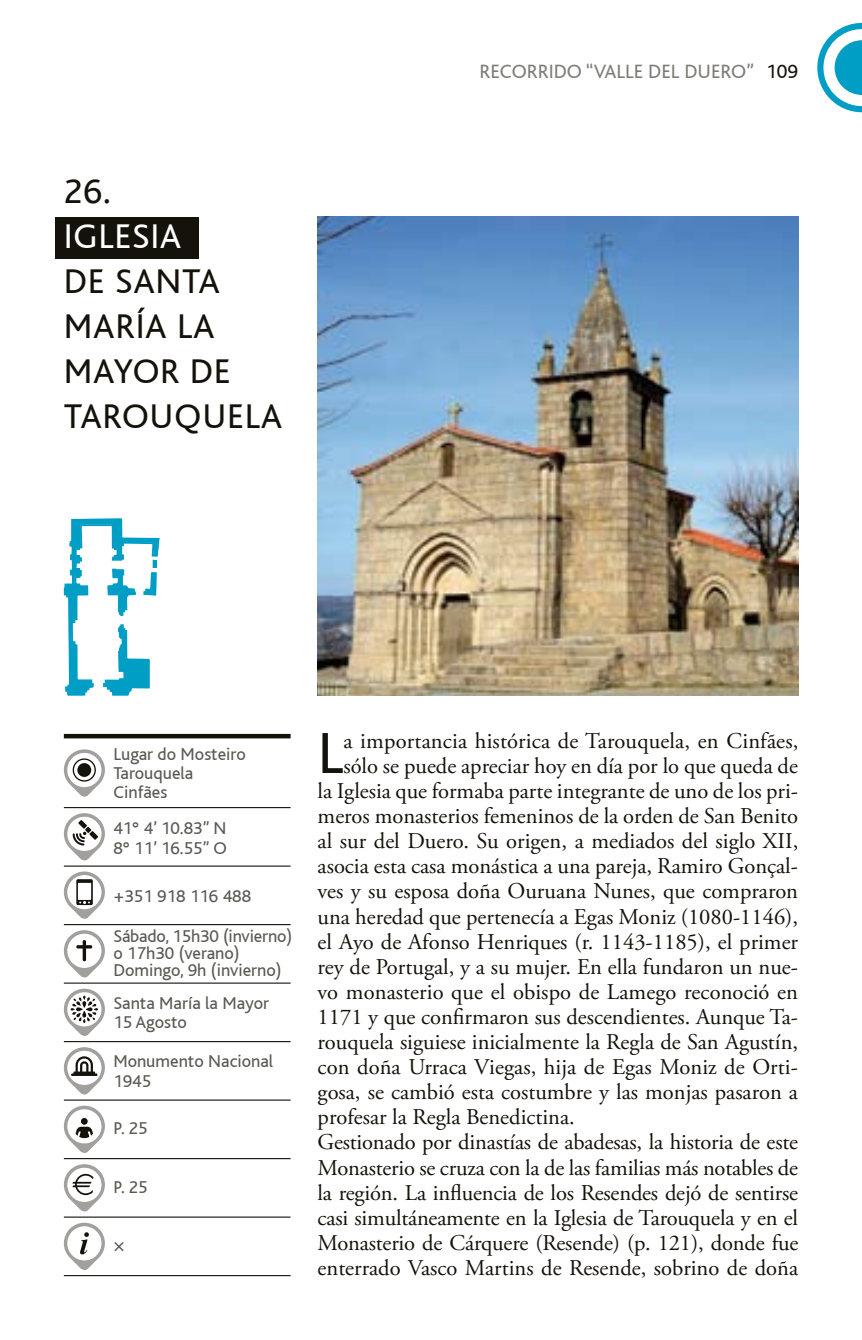
<style>
.page{position:relative;width:862px;height:1340px;background:#fff}
.page>*{position:absolute;margin:0;border:0;box-sizing:border-box;transform-origin:0 0}
.t1{font:60.52px "Bliss";color:#14120a}
.t2{font:36px/45px "Bliss";letter-spacing:.02em;color:#14120a}
.t3{font:36px "Bliss";letter-spacing:.02em;color:#fff}
.t4{font:22.5px "Adobe Garamond Pro";color:#14120a}
.t5{font:20.25px "Bliss";color:#7e7d78}
.t6{font:18px/19.1px "Bliss";color:#5a5953}
.s1{color:#14120a}
</style>
<div class="page">
<svg style="left:817px;top:23px;width:44px;height:89px"></svg>
<img style="left:317px;top:217px;width:480px;height:478px">
<svg style="left:63px;top:518px;width:97px;height:178px"></svg>
<hr style="left:64px;top:734px;width:226px;height:4px;background:#14120a">
<hr style="left:64px;top:807px;width:226px;height:1px;background:#14120a">
<hr style="left:64px;top:865px;width:226px;height:1px;background:#14120a">
<hr style="left:64px;top:924px;width:226px;height:1px;background:#14120a">
<hr style="left:64px;top:982px;width:226px;height:1px;background:#14120a">
<hr style="left:64px;top:1041px;width:226px;height:1px;background:#14120a">
<hr style="left:64px;top:1099px;width:226px;height:1px;background:#14120a">
<hr style="left:64px;top:1158px;width:226px;height:1px;background:#14120a">
<hr style="left:64px;top:1216px;width:226px;height:1px;background:#14120a">
<hr style="left:64px;top:1274px;width:226px;height:2px;background:#14120a">
<svg style="left:64px;top:871px;width:41px;height:48px"></svg>
<svg style="left:64px;top:813px;width:41px;height:48px"></svg>
<svg style="left:64px;top:749px;width:41px;height:48px"></svg>
<svg style="left:64px;top:930px;width:41px;height:48px"></svg>
<svg style="left:64px;top:988px;width:41px;height:48px"></svg>
<svg style="left:64px;top:1047px;width:41px;height:48px"></svg>
<svg style="left:64px;top:1105px;width:41px;height:48px"></svg>
<svg style="left:64px;top:1164px;width:41px;height:48px"></svg>
<svg style="left:64px;top:1222px;width:41px;height:48px"></svg>
<div style="left:55px;top:217px;width:144px;height:41px;background:#14120a"></div>
<h2 class="t2" style="left:64px;top:169px;width:48px">26.</h2>
<h2 class="t3" style="left:64px;top:217px;width:119px">IGLESIA</h2>
<h2 class="t2" style="left:64px;top:259px;width:220px">DE SANTA<br>MARÍA la<br>MAYOR DE<br>TAROUQUELA</h2>
<p class="t5" style="left:479px;top:61px;width:320px">RECORRIDO “VALLE DEL DUERO” <span class="s1">109</span></p>
<p class="t6" style="left:113px;top:744px;width:134px">Lugar do Mosteiro<br>Tarouquela<br>Cinfães</p>
<p class="t6" style="left:113px;top:819px;width:115px">41° 4’ 10.83” N<br>8° 11’ 16.55” O</p>
<p class="t6" style="left:113px;top:886px;width:139px">+351 918 116 488</p>
<p class="t6" style="left:113px;top:928px;width:180px;line-height:16.9px">Sábado, 15h30 (invierno) o 17h30 (verano)<br>Domingo, 9h (invierno)</p>
<p class="t6" style="left:113px;top:993px;width:157px">Santa María la Mayor<br>15 Agosto</p>
<p class="t6" style="left:113px;top:1052px;width:161px">Monumento Nacional<br>1945</p>
<p class="t6" style="left:113px;top:1118px;width:36px">P. 25</p>
<p class="t6" style="left:113px;top:1177px;width:36px">P. 25</p>
<p class="t6" style="left:113px;top:1236px;width:13px">×</p>
<h1 class="t1" style="left:317px;top:721px;width:27px">L</h1>
<p class="t4" style="left:343px;top:727px;width:456px">a importancia histórica de Tarouquela, en Cinfães,</p>
<p class="t4" style="left:343px;top:752px;width:456px">sólo se puede apreciar hoy en día por lo que queda de</p>
<p class="t4" style="left:317px;top:777px;width:481px">la Iglesia que formaba parte integrante de uno de los pri-</p>
<p class="t4" style="left:317px;top:802px;width:481px">meros monasterios femeninos de la orden de San Benito</p>
<p class="t4" style="left:317px;top:827px;width:482px">al sur del Duero. Su origen, a mediados del siglo XII,</p>
<p class="t4" style="left:317px;top:852px;width:481px">asocia esta casa monástica a una pareja, Ramiro Gonçal-</p>
<p class="t4" style="left:317px;top:877px;width:481px">ves y su esposa doña Ouruana Nunes, que compraron</p>
<p class="t4" style="left:317px;top:903px;width:481px">una heredad que pertenecía a Egas Moniz (1080-1146),</p>
<p class="t4" style="left:317px;top:928px;width:481px">el Ayo de Afonso Henriques (r. 1143-1185), el primer</p>
<p class="t4" style="left:317px;top:953px;width:481px">rey de Portugal, y a su mujer. En ella fundaron un nue-</p>
<p class="t4" style="left:317px;top:978px;width:481px">vo monasterio que el obispo de Lamego reconoció en</p>
<p class="t4" style="left:317px;top:1003px;width:481px">1171 y que confirmaron sus descendientes. Aunque Ta-</p>
<p class="t4" style="left:317px;top:1028px;width:481px">rouquela siguiese inicialmente la Regla de San Agustín,</p>
<p class="t4" style="left:317px;top:1053px;width:481px">con doña Urraca Viegas, hija de Egas Moniz de Orti-</p>
<p class="t4" style="left:317px;top:1078px;width:481px">gosa, se cambió esta costumbre y las monjas pasaron a</p>
<p class="t4" style="left:317px;top:1103px;width:258px">profesar la Regla Benedictina.</p>
<p class="t4" style="left:317px;top:1128px;width:481px">Gestionado por dinastías de abadesas, la historia de este</p>
<p class="t4" style="left:317px;top:1153px;width:481px">Monasterio se cruza con la de las familias más notables de</p>
<p class="t4" style="left:317px;top:1178px;width:482px">la región. La influencia de los Resendes dejó de sentirse</p>
<p class="t4" style="left:317px;top:1204px;width:482px">casi simultáneamente en la Iglesia de Tarouquela y en el</p>
<p class="t4" style="left:317px;top:1229px;width:482px">Monasterio de Cárquere (Resende) (p. 121), donde fue</p>
<p class="t4" style="left:317px;top:1254px;width:481px">enterrado Vasco Martins de Resende, sobrino de doña</p>
</div>
